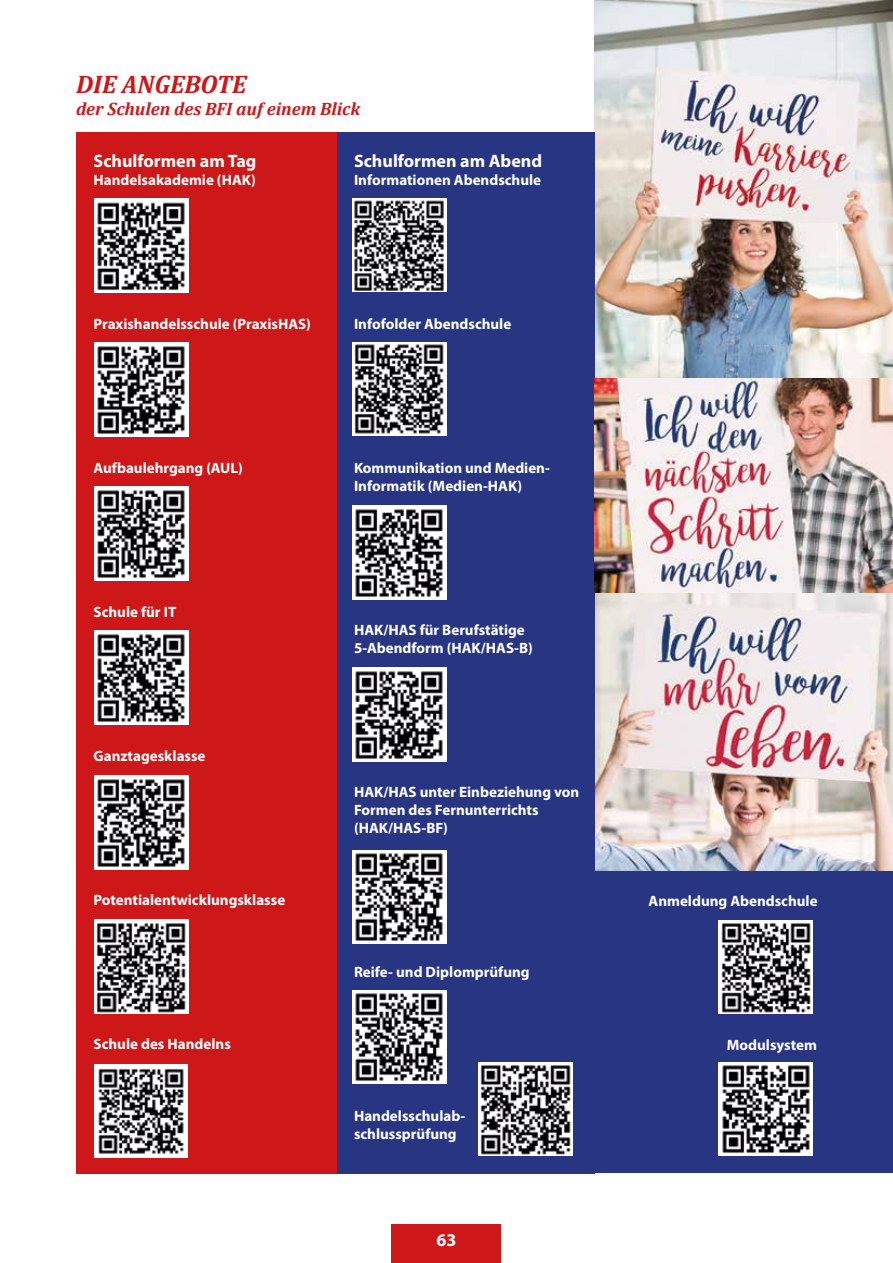
<style>
.page{position:relative;width:893px;height:1263px;background:#fff}
.page>*{position:absolute;margin:0;border:0;box-sizing:border-box;transform-origin:0 0}
.t1{font:italic 700 25.5px "Cambria";color:#cd1719}
.t2{font:700 18px "Myriad Pro";color:#fff}
.t3{font:italic 700 18px "Cambria";color:#cd1719}
.t4{font:700 15px/18px "Myriad Pro";color:#fff}
</style>
<div class="page">
<img style="left:595px;top:0;width:298px;height:378px">
<div style="left:392px;top:1224px;width:109px;height:39px;background:#cd1719"></div>
<div style="left:77px;top:132px;width:260px;height:1041px;background:#cd1719"></div>
<div style="left:337px;top:132px;width:258px;height:1041px;background:#283583"></div>
<img style="left:94px;top:199px;width:95px;height:93px">
<img style="left:94px;top:343px;width:95px;height:93px">
<img style="left:94px;top:487px;width:95px;height:93px">
<img style="left:94px;top:631px;width:95px;height:93px">
<img style="left:94px;top:776px;width:95px;height:93px">
<img style="left:94px;top:920px;width:95px;height:93px">
<img style="left:95px;top:1065px;width:93px;height:93px">
<img style="left:595px;top:378px;width:298px;height:218px">
<img style="left:596px;top:594px;width:297px;height:277px">
<img style="left:352px;top:198px;width:94px;height:94px">
<img style="left:352px;top:342px;width:94px;height:94px">
<img style="left:352px;top:506px;width:94px;height:94px">
<img style="left:352px;top:668px;width:94px;height:94px">
<img style="left:352px;top:850px;width:94px;height:94px">
<img style="left:478px;top:1062px;width:95px;height:94px">
<div style="left:595px;top:871px;width:298px;height:302px;background:#283583"></div>
<img style="left:718px;top:920px;width:95px;height:94px">
<img style="left:718px;top:1062px;width:95px;height:94px">
<img style="left:352px;top:990px;width:94px;height:94px">
<h1 class="t1" style="left:76px;top:66px;width:172px">DIE ANGEBOTE</h1>
<p class="t3" style="left:76px;top:96px;width:286px">der Schulen des BFI auf einem Blick</p>
<p class="t2" style="left:94px;top:149px;width:164px">Schulformen am Tag</p>
<p class="t4" style="left:94px;top:171px;width:164px">Handelsakademie (HAK)</p>
<p class="t2" style="left:354px;top:149px;width:190px">Schulformen am Abend</p>
<p class="t4" style="left:354px;top:171px;width:189px">Informationen Abendschule</p>
<p class="t4" style="left:94px;top:315px;width:219px">Praxishandelsschule (PraxisHAS)</p>
<p class="t4" style="left:354px;top:315px;width:159px">Infofolder Abendschule</p>
<p class="t4" style="left:94px;top:459px;width:151px">Aufbaulehrgang (AUL)</p>
<p class="t4" style="left:94px;top:603px;width:84px">Schule für IT</p>
<p class="t4" style="left:94px;top:747px;width:114px">Ganztagesklasse</p>
<p class="t4" style="left:94px;top:891px;width:193px">Potentialentwicklungsklasse</p>
<p class="t4" style="left:94px;top:1035px;width:139px">Schule des Handelns</p>
<p class="t4" style="left:354px;top:459px;width:197px">Kommunikation und Medien-<br>Informatik (Medien-HAK)</p>
<p class="t4" style="left:354px;top:621px;width:180px">HAK/HAS für Berufstätige<br>5-Abendform (HAK/HAS-B)</p>
<p class="t4" style="left:354px;top:783px;width:227px">HAK/HAS unter Einbeziehung von<br>Formen des Fernunterrichts (HAK/HAS-BF)</p>
<p class="t4" style="left:354px;top:963px;width:177px">Reife- und Diplomprüfung</p>
<p class="t4" style="left:354px;top:1107px;width:113px">Handelsschulab&shy;schlussprüfung</p>
<p class="t2" style="left:436px;top:1228px;width:21px">63</p>
<p class="t4" style="left:649px;top:892px;width:171px">Anmeldung Abendschule</p>
<p class="t4" style="left:727px;top:1036px;width:92px">Modulsystem</p>
</div>
